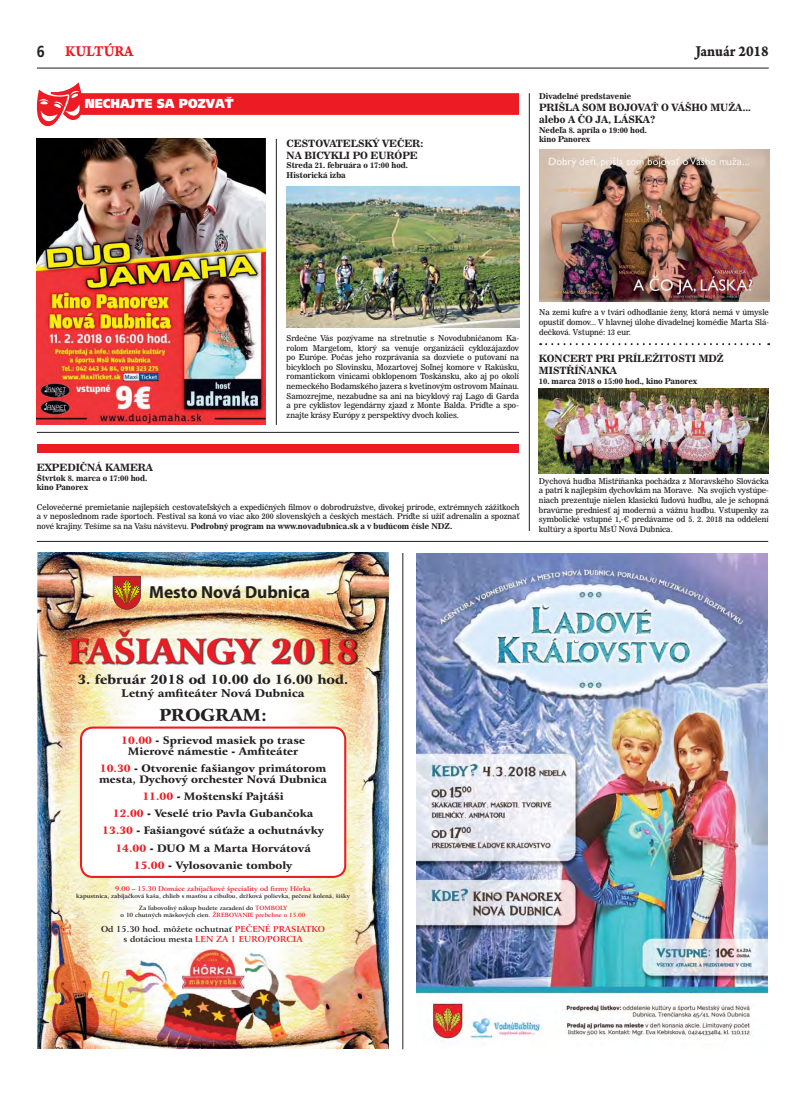
<style>
.page{position:relative;width:800px;height:1106px;background:#fff}
.page>*{position:absolute;margin:0;border:0;box-sizing:border-box;transform-origin:0 0}
.t1{font:900 33.4px "Arrus BTCE";color:#ed1c24}
.t2{font:700 17.5px "Myriad Pro";color:#231f20}
.t3{font:900 16.7px "Arrus BTCE";color:#231f20}
.t4{font:16px "Arno Pro Bold Caption";color:#231f20;scale:.9 1}
.t5{font:16px "Arno Pro Bold Caption";color:#ed1c24;scale:.9 1}
.t6{font:700 16px "Frutiger CE";color:#231f20;scale:.9 1}
.t7{font:900 13px "Frutiger CE";color:#fff;scale:.9 1}
.t8{font:900 12.9px "Arrus BTCE";color:#231f20}
.t9{font:900 10.8px "Arrus BTCE";color:#231f20}
.t10{font:900 10.4px/17.1px "Arrus BTCE";color:#231f20;text-align:center}
.t11{font:10px/12px "News 706 AT Bold C";color:#231f20}
.t12{font:700 8.3px/10px "Arrus BTCE";color:#231f20;text-align:center}
.t13{font:8px/9.6px "News 706 AT Roman C";color:#231f20;text-align:justify}
.t14{font:8px/9.6px "News 706 AT Bold C";color:#231f20}
.t15{font:700 6.7px "Arrus BTCE";color:#ed1c24}
.t16{font:700 5.8px/11.9px "Arrus BTCE";color:#231f20;text-align:center}
.s1{font-family:"News 706 AT Roman C"}
.s2{color:#ed1c24}
</style>
<div class="page">
<hr style="left:37px;top:68px;width:731px;height:1px;background:#231f20">
<hr style="left:402px;top:553px;width:1px;height:496px;background:#231f20">
<hr style="left:276px;top:139px;width:1px;height:286px;background:#231f20">
<hr style="left:529px;top:93px;width:1px;height:438px;background:#231f20">
<hr style="left:37px;top:541px;width:731px;height:1px;background:#231f20">
<hr style="left:37px;top:432px;width:482px;height:1px;background:#231f20">
<svg style="left:36px;top:82px;width:483px;height:45px"></svg>
<img style="left:416px;top:553px;width:351px;height:488px">
<img style="left:539px;top:149px;width:230px;height:153px">
<img style="left:286px;top:187px;width:233px;height:141px">
<img style="left:539px;top:388px;width:229px;height:85px">
<img style="left:37px;top:552px;width:352px;height:496px">
<svg style="left:80px;top:726px;width:266px;height:152px"></svg>
<img style="left:69px;top:629px;width:289px;height:36px">
<svg style="left:113px;top:576px;width:28px;height:33px"></svg>
<img style="left:182px;top:949px;width:62px;height:40px">
<div style="left:37px;top:443px;width:481px;height:9px;background:#ed1c24"></div>
<svg style="left:540px;top:343px;width:229px;height:2px"></svg>
<img style="left:37px;top:139px;width:228px;height:286px">
<h3 class="t6" style="left:37px;top:44px;width:10px">6</h3>
<h3 class="t5" style="left:65px;top:41px;width:78px">KULTÚRA</h3>
<h3 class="t4" style="left:695px;top:41px;width:83px">Január 2018</h3>
<h3 class="t7" style="left:85px;top:97px;width:167px">NECHAJTE SA POZVAŤ</h3>
<p class="t11" style="left:286px;top:137px;width:138px">CESTOVATEĽSKÝ VEČER:<br>NA BICYKLI PO EURÓPE</p>
<p class="t14" style="left:286px;top:161px;width:123px">Streda 21. februára o 17:00 hod.<br>Historická izba</p>
<p class="t14" style="left:539px;top:92px;width:94px">Divadelné predstavenie</p>
<p class="t11" style="left:539px;top:102px;width:213px">PRIŠLA SOM BOJOVAŤ O VÁŠHO MUŽA... alebo A ČO JA, LÁSKA?</p>
<p class="t14" style="left:539px;top:126px;width:109px">Nedeľa 8. apríla o 19:00 hod. kino Panorex</p>
<p class="t13" style="left:286px;top:334px;width:234px">Srdečne Vás pozývame na stretnutie s Novodubničanom Ka&shy;rolom Margetom, ktorý sa venuje organizácii cyklozájazdov po Európe. Počas jeho rozprávania sa dozviete o putovaní na bicykloch po Slovinsku, Mozartovej Soľnej komore v Rakúsku, romantickom vinicami obklopenom Toskánsku, ako aj po okolí nemeckého Bodamského jazera s kvetinovým ostrovom Mainau.<br>Samozrejme, nezabudne sa ani na bicyklový raj Lago di Garda a pre cyklistov legendárny zjazd z Monte Balda. Príďte a spo&shy;znajte krásy Európy z perspektívy dvoch kolies.</p>
<p class="t11" style="left:37px;top:462px;width:118px">EXPEDIČNÁ KAMERA</p>
<p class="t14" style="left:37px;top:473px;width:112px">Štvrtok 8. marca o 17:00 hod. kino Panorex</p>
<p class="t13" style="left:37px;top:502px;width:484px">Celovečerné premietanie najlepších cestovateľských a expedičných filmov o dobrodružstve, divokej prírode, extrémnych zážitkoch a v neposlednom rade športoch. Festival sa koná vo viac ako 200 slovenských a českých mestách. Príďte si užiť adrenalín a spoznať</p>
<p class="t14" style="left:37px;top:521px;width:416px"><span class="s1">nové krajiny. Tešíme sa na Vašu návštevu.</span> Podrobný program na www.novadubnica.sk a v budúcom čísle NDZ.</p>
<p class="t13" style="left:539px;top:308px;width:231px">Na zemi kufre a v tvári odhodlanie ženy, ktorá nemá v úmysle opustiť domov... V hlavnej úlohe divadelnej komédie Marta Slá&shy;dečková. Vstupné: 13 eur.</p>
<p class="t11" style="left:539px;top:353px;width:186px">KONCERT PRI PRÍLEŽITOSTI MDŽ<br>MISTŘÍŇANKA</p>
<p class="t14" style="left:539px;top:376px;width:160px">10. marca 2018 o 15:00 hod., kino Panorex</p>
<p class="t13" style="left:539px;top:476px;width:231px">Dychová hudba Mistříňanka pochádza z Moravského Slovácka a patrí k najlepším dychovkám na Morave. Na svojich vystúpe&shy;niach prezentuje nielen klasickú ľudovú hudbu, ale je schopná bravúrne predniesť aj modernú a vážnu hudbu. Vstupenky za symbolické vstupné 1,-€ predávame od 5. 2. 2018 na oddelení kultúry a športu MsÚ Nová Dubnica.</p>
<h2 class="t2" style="left:149px;top:585px;width:162px">Mesto Nová Dubnica</h2>
<h1 class="t1" style="left:68px;top:634px;width:292px">FAŠIANGY 2018</h1>
<h3 class="t8" style="left:78px;top:672px;width:272px">3. február 2018 od 10.00 do 16.00 hod.</h3>
<h3 class="t9" style="left:122px;top:688px;width:184px">Letný amfiteáter Nová Dubnica</h3>
<h3 class="t3" style="left:159px;top:707px;width:109px">PROGRAM:</h3>
<h3 class="t10" style="left:121px;top:735px;width:185px;line-height:10.8px"><span class="s2">10.00</span> - Sprievod masiek po trase<br>Mierové námestie - Amfiteáter</h3>
<h3 class="t10" style="left:99px;top:763px;width:229px;line-height:10.8px;text-align:left"><span class="s2">10.30</span> - Otvorenie fašiangov primátorom mesta, Dychový orchester Nová Dubnica</h3>
<h3 class="t10" style="left:102px;top:788px;width:223px"><span class="s2">11.00</span> - Moštenskí Pajtáši<br><span class="s2">12.00</span> - Veselé trio Pavla Gubančoka<br><span class="s2">13.30</span> - Fašiangové sútaže a ochutnávky<br><span class="s2">14.00</span> - DUO M a Marta Horvátová<br><span class="s2">15.00</span> - Vylosovanie tomboly</h3>
<p class="t15" style="left:115px;top:885px;width:197px">9.00 – 15.30 Domáce zabíjačkové špeciality od firmy Hôrka</p>
<p class="t16" style="left:76px;top:890px;width:275px">kapustnica, zabíjačková kaša, chlieb s mastou a cibulou, držková polievka, pečené kolená, šišky<br>Za lubovolný nákup budete zaradení do <span class="s2">TOMBOLY</span></p>
<p class="t16" style="left:121px;top:909px;width:186px">o 10 chutných mäskových cien. <span class="s2">ŽREBOVANIE prebehne o 15.00</span></p>
<p class="t12" style="left:101px;top:924px;width:225px">Od 15.30 hod. môžete ochutnat <span class="s2">PEČENÉ PRASIATKO </span>s dotáciou mesta <span class="s2">LEN ZA 1 EURO/PORCIA</span></p>
</div>
